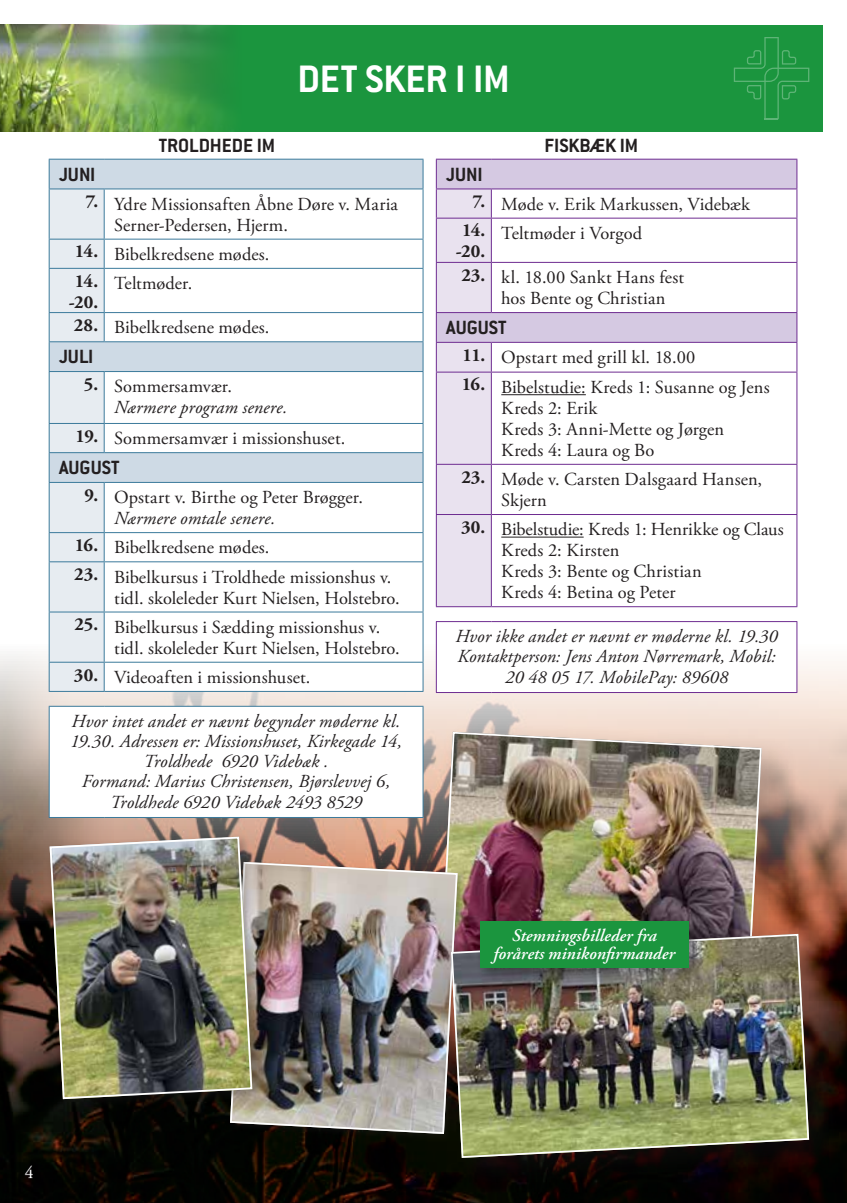
<style>
.page{position:relative;width:847px;height:1203px;background:#fff}
.page>*{position:absolute;margin:0;border:0;box-sizing:border-box;transform-origin:0 0}
.t1{font:700 42px "Conduit ITC";color:#fff}
.t2{font:700 21px "Conduit ITC";color:#231f20}
.t3{font:18.38px/21px "Adobe Garamond Pro";letter-spacing:.005em;color:#231f20}
.t4{font:italic 18.38px/20.1px "Adobe Garamond Pro";letter-spacing:.005em;color:#231f20;text-align:center}
.t5{font:700 18.38px "Adobe Garamond Pro";color:#231f20}
.t6{font:italic 600 17.5px/18.4px "Adobe Garamond Pro";letter-spacing:.005em;color:#fff;text-align:center}
.t7{font:17.5px "Adobe Garamond Pro";color:#fff}
.s1{font-weight:700}
.s2{font-weight:700;font-style:normal}
.s3{font-style:normal}
.s4{font-style:italic}
</style>
<div class="page">
<img style="left:0;top:611px;width:847px;height:592px">
<div style="left:0;top:25px;width:822px;height:106px;background:#1b953e"></div>
<svg style="left:734px;top:37px;width:75px;height:83px"></svg>
<div style="left:105px;top:160px;width:318px;height:29px;background:#cedae5"></div>
<svg style="left:49px;top:190px;width:374px;height:627px"></svg>
<hr style="left:49px;top:159px;width:55px;height:1px;background:#3b7a9b">
<hr style="left:104px;top:159px;width:319px;height:1px;background:#3b7a9b">
<svg style="left:423px;top:160px;width:1px;height:29px"></svg>
<hr style="left:104px;top:189px;width:319px;height:1px;background:#3b7a9b">
<hr style="left:423px;top:189px;width:1px;height:50px;background:#3b7a9b">
<hr style="left:104px;top:239px;width:319px;height:1px;background:#3b7a9b">
<svg style="left:423px;top:240px;width:1px;height:28px"></svg>
<hr style="left:104px;top:268px;width:319px;height:1px;background:#3b7a9b">
<hr style="left:423px;top:269px;width:1px;height:43px;background:#3b7a9b">
<hr style="left:104px;top:312px;width:319px;height:1px;background:#3b7a9b">
<hr style="left:104px;top:341px;width:319px;height:1px;background:#3b7a9b">
<svg style="left:423px;top:313px;width:1px;height:58px"></svg>
<hr style="left:104px;top:371px;width:319px;height:1px;background:#3b7a9b">
<hr style="left:423px;top:372px;width:1px;height:51px;background:#3b7a9b">
<hr style="left:104px;top:423px;width:319px;height:1px;background:#3b7a9b">
<hr style="left:104px;top:452px;width:319px;height:1px;background:#3b7a9b">
<svg style="left:423px;top:424px;width:1px;height:58px"></svg>
<hr style="left:104px;top:482px;width:319px;height:1px;background:#3b7a9b">
<hr style="left:423px;top:483px;width:1px;height:49px;background:#3b7a9b">
<hr style="left:104px;top:532px;width:319px;height:1px;background:#3b7a9b">
<svg style="left:423px;top:533px;width:1px;height:28px"></svg>
<hr style="left:104px;top:561px;width:319px;height:1px;background:#3b7a9b">
<hr style="left:423px;top:562px;width:1px;height:50px;background:#3b7a9b">
<hr style="left:104px;top:612px;width:319px;height:1px;background:#3b7a9b">
<hr style="left:423px;top:612px;width:1px;height:50px;background:#3b7a9b">
<hr style="left:104px;top:662px;width:319px;height:1px;background:#3b7a9b">
<svg style="left:49px;top:160px;width:56px;height:531px;background:#d0dde5"></svg>
<svg style="left:423px;top:663px;width:1px;height:28px"></svg>
<hr style="left:49px;top:691px;width:55px;height:1px;background:#3b7a9b">
<hr style="left:104px;top:691px;width:319px;height:1px;background:#3b7a9b">
<hr style="left:49px;top:706px;width:55px;height:1px;background:#3b7a9b">
<hr style="left:49px;top:707px;width:1px;height:110px;background:#3b7a9b">
<hr style="left:104px;top:706px;width:319px;height:1px;background:#3b7a9b">
<hr style="left:423px;top:707px;width:1px;height:110px;background:#3b7a9b">
<hr style="left:49px;top:817px;width:55px;height:1px;background:#3b7a9b">
<hr style="left:104px;top:817px;width:319px;height:1px;background:#3b7a9b">
<img style="left:0;top:25px;width:233px;height:106px">
<svg style="left:492px;top:160px;width:304px;height:182px"></svg>
<svg style="left:436px;top:371px;width:361px;height:321px"></svg>
<hr style="left:436px;top:159px;width:55px;height:1px;background:#6e2c91">
<hr style="left:491px;top:159px;width:306px;height:1px;background:#6e2c91">
<hr style="left:491px;top:189px;width:306px;height:1px;background:#6e2c91">
<svg style="left:796px;top:160px;width:1px;height:58px"></svg>
<hr style="left:491px;top:218px;width:306px;height:1px;background:#6e2c91">
<hr style="left:796px;top:219px;width:1px;height:43px;background:#6e2c91">
<hr style="left:491px;top:262px;width:306px;height:1px;background:#6e2c91">
<hr style="left:796px;top:263px;width:1px;height:49px;background:#6e2c91">
<hr style="left:491px;top:312px;width:306px;height:1px;background:#6e2c91">
<hr style="left:491px;top:342px;width:306px;height:1px;background:#6e2c91">
<svg style="left:436px;top:160px;width:56px;height:446px;background:#e2d9ea"></svg>
<svg style="left:796px;top:313px;width:1px;height:59px"></svg>
<hr style="left:436px;top:372px;width:55px;height:1px;background:#6e2c91">
<hr style="left:436px;top:373px;width:1px;height:91px;background:#6e2c91">
<hr style="left:491px;top:372px;width:306px;height:1px;background:#6e2c91">
<hr style="left:491px;top:373px;width:1px;height:91px;background:#6e2c91">
<hr style="left:796px;top:373px;width:1px;height:91px;background:#6e2c91">
<hr style="left:436px;top:464px;width:55px;height:1px;background:#6e2c91">
<hr style="left:436px;top:465px;width:1px;height:49px;background:#6e2c91">
<hr style="left:491px;top:464px;width:306px;height:1px;background:#6e2c91">
<hr style="left:491px;top:465px;width:1px;height:49px;background:#6e2c91">
<hr style="left:796px;top:465px;width:1px;height:49px;background:#6e2c91">
<hr style="left:436px;top:514px;width:55px;height:1px;background:#6e2c91">
<hr style="left:436px;top:515px;width:1px;height:91px;background:#6e2c91">
<hr style="left:491px;top:514px;width:306px;height:1px;background:#6e2c91">
<hr style="left:491px;top:515px;width:1px;height:91px;background:#6e2c91">
<hr style="left:796px;top:515px;width:1px;height:91px;background:#6e2c91">
<hr style="left:436px;top:606px;width:55px;height:1px;background:#6e2c91">
<hr style="left:491px;top:606px;width:306px;height:1px;background:#6e2c91">
<hr style="left:436px;top:621px;width:55px;height:1px;background:#6e2c91">
<hr style="left:436px;top:622px;width:1px;height:70px;background:#6e2c91">
<hr style="left:491px;top:621px;width:306px;height:1px;background:#6e2c91">
<hr style="left:796px;top:622px;width:1px;height:70px;background:#6e2c91">
<hr style="left:436px;top:692px;width:55px;height:1px;background:#6e2c91">
<hr style="left:491px;top:692px;width:306px;height:1px;background:#6e2c91">
<hr style="left:501px;top:394px;width:85px;height:1px;background:#231f20">
<hr style="left:501px;top:537px;width:83px;height:1px;background:#231f20">
<div style="left:428px;top:720px;width:372px;height:305px;background:#231f20;opacity:.3"></div>
<img style="left:439px;top:731px;width:323px;height:192px">
<div style="left:228px;top:860px;width:237px;height:282px;background:#231f20;opacity:.3"></div>
<img style="left:229px;top:861px;width:229px;height:274px">
<div style="left:46px;top:833px;width:218px;height:278px;background:#231f20;opacity:.3"></div>
<img style="left:49px;top:836px;width:204px;height:264px">
<div style="left:440px;top:923px;width:403px;height:269px;background:#231f20;opacity:.3"></div>
<img style="left:450px;top:933px;width:360px;height:226px">
<div style="left:475px;top:917px;width:228px;height:66px;background:#231f20;opacity:.5"></div>
<div style="left:480px;top:922px;width:208px;height:46px;background:#1b953e"></div>
<h1 class="t1" style="left:297px;top:54px;width:214px">DET SKER I IM</h1>
<p class="t2" style="left:159px;top:134px;width:118px">TROLDHEDE IM</p>
<p class="t2" style="left:544px;top:134px;width:95px">FISKBÆK IM</p>
<p class="t2" style="left:446px;top:162px;width:38px">JUNI</p>
<p class="t3" style="left:462px;top:191px;width:289px;line-height:26.8px;text-indent:11px"><span class="s1">7.</span> Møde v. Erik Markussen, Videbæk<br><span class="s1">14.</span></p>
<p class="t5" style="left:456px;top:241px;width:31px">-20.</p>
<p class="t2" style="left:59px;top:162px;width:38px">JUNI</p>
<p class="t3" style="left:114px;top:194px;width:285px;text-indent:-28px"><span class="s1">7.</span> Ydre Missionsaften Åbne Døre v. Maria<br>Serner-Pedersen, Hjerm.</p>
<p class="t3" style="left:75px;top:241px;width:193px;line-height:26.8px"><span class="s1">14.</span> Bibelkredsene mødes.<br><span class="s1">14.</span></p>
<p class="t5" style="left:69px;top:291px;width:31px">-20.</p>
<p class="t3" style="left:501px;top:223px;width:142px">Teltmøder i Vorgod</p>
<p class="t3" style="left:501px;top:267px;width:184px;text-indent:-40px"><span class="s1">23.</span> kl. 18.00 Sankt Hans fest hos Bente og Christian</p>
<p class="t2" style="left:446px;top:315px;width:62px">AUGUST</p>
<p class="t3" style="left:463px;top:347px;width:234px"><span class="s1">11.</span> Opstart med grill kl. 18.00</p>
<p class="t3" style="left:501px;top:377px;width:270px;text-indent:-39px"><span class="s1">16.</span> Bibelstudie: Kreds 1: Susanne og Jens<br>Kreds 2: Erik<br>Kreds 3: Anni-Mette og Jørgen<br>Kreds 4: Laura og Bo</p>
<p class="t3" style="left:501px;top:469px;width:262px;text-indent:-40px"><span class="s1">23.</span> Møde v. Carsten Dalsgaard Hansen,<br>Skjern</p>
<p class="t3" style="left:501px;top:520px;width:284px;text-indent:-40px"><span class="s1">30.</span> Bibelstudie: Kreds 1: Henrikke og Claus<br>Kreds 2: Kirsten<br>Kreds 3: Bente og Christian<br>Kreds 4: Betina og Peter</p>
<p class="t4" style="left:455px;top:627px;width:324px">Hvor ikke andet er nævnt er møderne kl. 19.30<br>Kontaktperson: Jens Anton Nørremark, Mobil:<br>20 48 05 17. MobilePay: 89608</p>
<p class="t3" style="left:114px;top:273px;width:77px">Teltmøder.</p>
<p class="t3" style="left:74px;top:318px;width:195px"><span class="s1">28.</span> Bibelkredsene mødes.</p>
<p class="t2" style="left:59px;top:344px;width:36px">JULI</p>
<p class="t4" style="left:114px;top:376px;width:175px;line-height:21px;text-align:left;text-indent:-30px"><span class="s2">5.</span> <span class="s3">Sommersamvær.<br></span>Nærmere program senere.</p>
<p class="t3" style="left:76px;top:429px;width:269px"><span class="s1">19.</span> Sommersamvær i missionshuset.</p>
<p class="t2" style="left:59px;top:455px;width:62px">AUGUST</p>
<p class="t3" style="left:114px;top:488px;width:248px;text-indent:-30px"><span class="s1">9.</span> Opstart v. Birthe og Peter Brøgger.<br><span class="s4">Nærmere omtale senere.</span></p>
<p class="t3" style="left:75px;top:538px;width:194px"><span class="s1">16.</span> Bibelkredsene mødes.</p>
<p class="t3" style="left:114px;top:567px;width:285px;text-indent:-40px"><span class="s1">23.</span> Bibelkursus i Troldhede missionshus v. tidl. skoleleder Kurt Nielsen, Holstebro.</p>
<p class="t3" style="left:114px;top:617px;width:285px;text-indent:-39px"><span class="s1">25.</span> Bibelkursus i Sædding missionshus v. tidl. skoleleder Kurt Nielsen, Holstebro.</p>
<p class="t3" style="left:74px;top:667px;width:235px"><span class="s1">30.</span> Videoaften i missionshuset.</p>
<p class="t4" style="left:70px;top:712px;width:333px">Hvor intet andet er nævnt begynder møderne kl.<br>19.30. Adressen er: Missionshuset, Kirkegade 14, Troldhede 6920 Videbæk .<br>Formand: Marius Christensen, Bjørslevvej 6, Troldhede 6920 Videbæk 2493 8529</p>
<p class="t6" style="left:493px;top:927px;width:183px">Stemningsbilleder fra forårets minikonfirmander</p>
<p class="t7" style="left:25px;top:1162px;width:10px">4</p>
</div>
